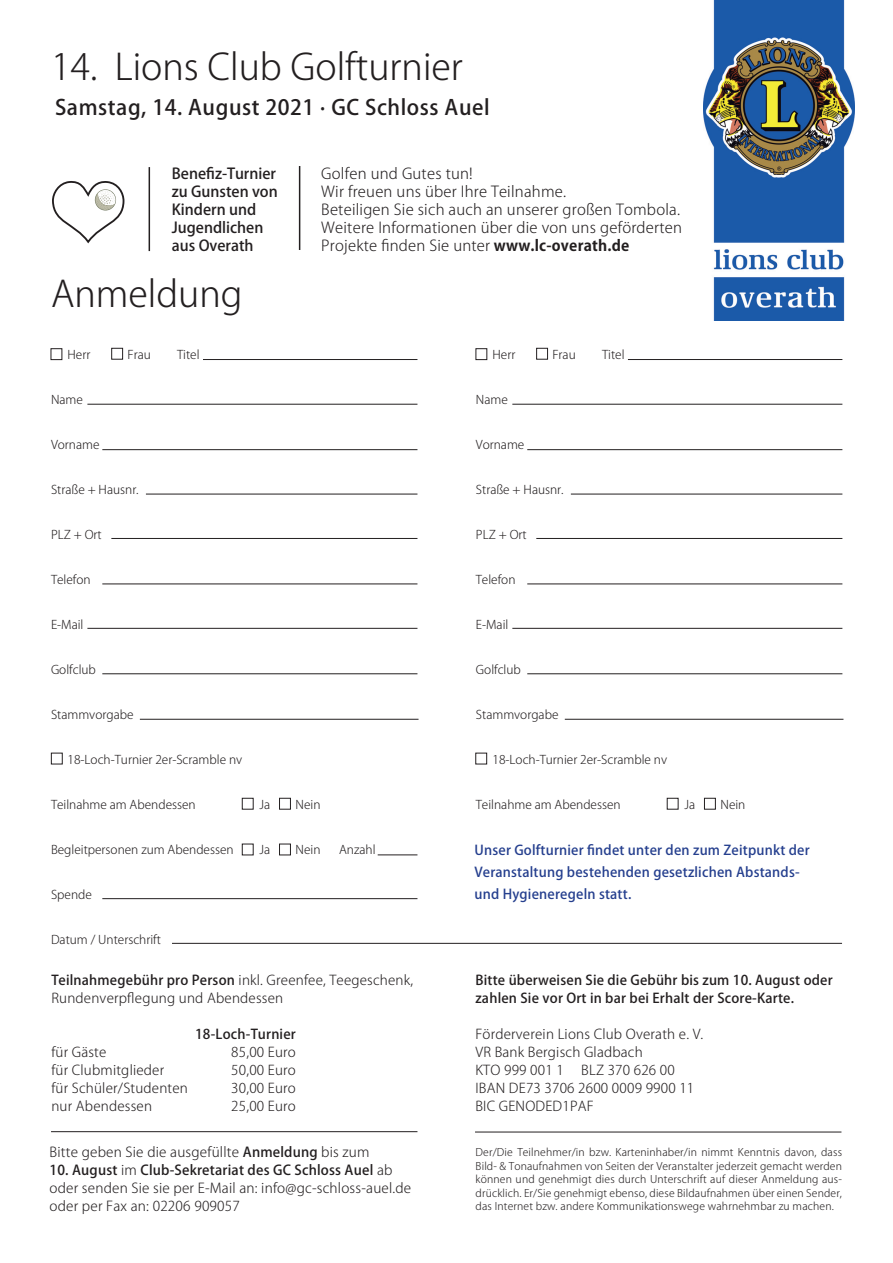
<style>
.page{position:relative;width:893px;height:1263px;background:#fff}
.page>*{position:absolute;margin:0;border:0;box-sizing:border-box;transform-origin:0 0}
.t1{font:36px "Koz Go Pro Light 90 msp RKSJ H";color:#231f20}
.t2{font:21px "Koz Go Pro Medium 90 msp RKSJ H";letter-spacing:.03em;color:#231f20}
.t3{font:15px/18px "Koz Go Pro Light 90 msp RKSJ H";letter-spacing:.015em;color:#231f20}
.t4{font:15px/18px "Koz Go Pro Medium 90 msp RKSJ H";color:#231f20}
.t5{font:13.65px/18.1px "Koz Go Pro Light 90 msp RKSJ H";letter-spacing:.015em;color:#231f20}
.t6{font:13.65px "Koz Go Pro Medium 90 msp RKSJ H";letter-spacing:.015em;color:#231f20}
.t7{font:13.5px/18px "Koz Go Pro Light 90 msp RKSJ H";letter-spacing:.015em;color:#231f20}
.t8{font:13.5px/21.8px "Koz Go Pro Medium 90 msp RKSJ H";letter-spacing:.015em;color:#253f8e}
.t9{font:13.5px/18px "Koz Go Pro Medium 90 msp RKSJ H";letter-spacing:.015em;color:#231f20}
.t10{font:12px "Koz Go Pro Light 90 msp RKSJ H";color:#231f20}
.t11{font:10.5px/13.5px "Koz Go Pro Light 90 msp RKSJ H";letter-spacing:.015em;color:#231f20;text-align:justify}
.s1{font-family:"Koz Go Pro Bold 90 msp RKSJ H"}
.s2{font-family:"Koz Go Pro Medium 90 msp RKSJ H"}
.s3{font-family:"Koz Go Pro Light 90 msp RKSJ H"}
</style>
<div class="page">
<img style="left:703px;top:0;width:151px;height:321px">
<hr style="left:149px;top:167px;width:1px;height:84px;background:#231f20">
<hr style="left:299px;top:166px;width:1px;height:84px;background:#231f20">
<svg style="left:52px;top:181px;width:72px;height:63px"></svg>
<div style="left:51px;top:348px;width:11px;height:12px;border:1px solid #231f20"></div>
<div style="left:111px;top:348px;width:12px;height:12px;border:1px solid #231f20"></div>
<div style="left:242px;top:798px;width:11px;height:12px;border:1px solid #231f20"></div>
<div style="left:51px;top:753px;width:12px;height:11px;border:1px solid #231f20"></div>
<div style="left:475px;top:753px;width:12px;height:11px;border:1px solid #231f20"></div>
<div style="left:279px;top:798px;width:12px;height:12px;border:1px solid #231f20"></div>
<div style="left:242px;top:844px;width:11px;height:11px;border:1px solid #231f20"></div>
<div style="left:279px;top:844px;width:12px;height:11px;border:1px solid #231f20"></div>
<hr style="left:203px;top:359px;width:214px;height:1px;background:#231f20">
<hr style="left:102px;top:449px;width:315px;height:1px;background:#231f20">
<hr style="left:146px;top:494px;width:271px;height:1px;background:#231f20">
<hr style="left:111px;top:538px;width:306px;height:1px;background:#231f20">
<hr style="left:102px;top:584px;width:315px;height:1px;background:#231f20">
<hr style="left:102px;top:673px;width:315px;height:1px;background:#231f20">
<hr style="left:140px;top:719px;width:278px;height:1px;background:#231f20">
<hr style="left:102px;top:898px;width:315px;height:1px;background:#231f20">
<hr style="left:172px;top:943px;width:670px;height:1px;background:#231f20">
<hr style="left:51px;top:1131px;width:366px;height:1px;background:#231f20">
<hr style="left:475px;top:1132px;width:366px;height:1px;background:#231f20">
<hr style="left:378px;top:855px;width:39px;height:1px;background:#231f20">
<hr style="left:87px;top:628px;width:330px;height:1px;background:#231f20">
<hr style="left:87px;top:404px;width:330px;height:1px;background:#231f20">
<div style="left:476px;top:348px;width:11px;height:12px;border:1px solid #231f20"></div>
<div style="left:536px;top:348px;width:12px;height:12px;border:1px solid #231f20"></div>
<div style="left:667px;top:798px;width:11px;height:12px;border:1px solid #231f20"></div>
<div style="left:704px;top:798px;width:12px;height:12px;border:1px solid #231f20"></div>
<hr style="left:628px;top:359px;width:214px;height:1px;background:#231f20">
<hr style="left:527px;top:449px;width:315px;height:1px;background:#231f20">
<hr style="left:571px;top:494px;width:271px;height:1px;background:#231f20">
<hr style="left:536px;top:538px;width:306px;height:1px;background:#231f20">
<hr style="left:527px;top:584px;width:315px;height:1px;background:#231f20">
<hr style="left:527px;top:673px;width:315px;height:1px;background:#231f20">
<hr style="left:565px;top:719px;width:278px;height:1px;background:#231f20">
<hr style="left:512px;top:628px;width:330px;height:1px;background:#231f20">
<hr style="left:512px;top:404px;width:330px;height:1px;background:#231f20">
<h1 class="t1" style="left:51px;top:53px;width:413px">14. Lions Club Golfturnier</h1>
<h2 class="t2" style="left:55px;top:99px;width:436px">Samstag, 14. August 2021 · GC Schloss Auel</h2>
<p class="t4" style="left:172px;top:167px;width:107px">Benefiz-Turnier zu Gunsten von<br>Kindern und<br>Jugendlichen aus Overath</p>
<h1 class="t1" style="left:51px;top:280px;width:193px">Anmeldung</h1>
<p class="t3" style="left:321px;top:166px;width:362px">Golfen und Gutes tun!<br>Wir freuen uns über Ihre Teilnahme.<br>Beteiligen Sie sich auch an unserer großen Tombola.<br>Weitere Informationen über die von uns geförderten Projekte finden Sie unter <span class="s1">www.lc-overath.de</span></p>
<p class="t10" style="left:68px;top:350px;width:24px">Herr</p>
<p class="t10" style="left:128px;top:350px;width:25px">Frau</p>
<p class="t10" style="left:177px;top:350px;width:24px">Titel</p>
<p class="t10" style="left:51px;top:395px;width:33px">Name</p>
<p class="t10" style="left:51px;top:440px;width:50px">Vorname</p>
<p class="t10" style="left:51px;top:485px;width:89px">Straße + Hausnr.</p>
<p class="t10" style="left:51px;top:530px;width:52px">PLZ + Ort</p>
<p class="t10" style="left:51px;top:575px;width:41px">Telefon</p>
<p class="t10" style="left:51px;top:620px;width:34px">E-Mail</p>
<p class="t10" style="left:51px;top:665px;width:46px">Golfclub</p>
<p class="t10" style="left:51px;top:710px;width:84px">Stammvorgabe</p>
<p class="t10" style="left:68px;top:755px;width:176px">18-Loch-Turnier 2er-Scramble nv</p>
<p class="t10" style="left:51px;top:800px;width:146px">Teilnahme am Abendessen</p>
<p class="t10" style="left:260px;top:800px;width:12px">Ja</p>
<p class="t10" style="left:296px;top:800px;width:26px">Nein</p>
<p class="t10" style="left:51px;top:845px;width:184px">Begleitpersonen zum Abendessen</p>
<p class="t10" style="left:260px;top:845px;width:12px">Ja</p>
<p class="t10" style="left:296px;top:845px;width:26px">Nein</p>
<p class="t10" style="left:339px;top:845px;width:38px">Anzahl</p>
<p class="t10" style="left:51px;top:890px;width:42px">Spende</p>
<p class="t10" style="left:51px;top:935px;width:111px">Datum / Unterschrift</p>
<p class="t7" style="left:51px;top:972px;width:363px"><span class="s2">Teilnahmegebühr pro Person</span> inkl. Greenfee, Teegeschenk,<br>Rundenverpflegung und Abendessen</p>
<p class="t9" style="left:195px;top:1026px;width:102px">18-Loch-Turnier</p>
<p class="t7" style="left:51px;top:1044px;width:57px">für Gäste</p>
<p class="t7" style="left:231px;top:1044px;width:66px">85,00 Euro</p>
<p class="t7" style="left:51px;top:1062px;width:114px">für Clubmitglieder</p>
<p class="t7" style="left:231px;top:1062px;width:66px">50,00 Euro</p>
<p class="t7" style="left:51px;top:1080px;width:138px">für Schüler/Studenten</p>
<p class="t7" style="left:231px;top:1080px;width:66px">30,00 Euro</p>
<p class="t7" style="left:51px;top:1098px;width:102px">nur Abendessen</p>
<p class="t7" style="left:231px;top:1098px;width:66px">25,00 Euro</p>
<p class="t5" style="left:50px;top:1144px;width:321px">Bitte geben Sie die ausgefüllte <span class="s2">Anmeldung</span> bis zum</p>
<p class="t6" style="left:50px;top:1165px;width:344px">10. August <span class="s3">im</span> Club-Sekretariat des GC Schloss Auel <span class="s3">ab</span></p>
<p class="t5" style="left:50px;top:1181px;width:363px">oder senden Sie sie per E-Mail an: info@gc-schloss-auel.de oder per Fax an: 02206 909057</p>
<p class="t10" style="left:492px;top:350px;width:24px">Herr</p>
<p class="t10" style="left:552px;top:350px;width:25px">Frau</p>
<p class="t10" style="left:602px;top:350px;width:24px">Titel</p>
<p class="t10" style="left:476px;top:395px;width:33px">Name</p>
<p class="t10" style="left:476px;top:440px;width:50px">Vorname</p>
<p class="t10" style="left:476px;top:485px;width:89px">Straße + Hausnr.</p>
<p class="t10" style="left:476px;top:530px;width:52px">PLZ + Ort</p>
<p class="t10" style="left:476px;top:575px;width:41px">Telefon</p>
<p class="t10" style="left:476px;top:620px;width:34px">E-Mail</p>
<p class="t10" style="left:476px;top:665px;width:46px">Golfclub</p>
<p class="t10" style="left:476px;top:710px;width:84px">Stammvorgabe</p>
<p class="t10" style="left:492px;top:755px;width:176px">18-Loch-Turnier 2er-Scramble nv</p>
<p class="t10" style="left:476px;top:800px;width:146px">Teilnahme am Abendessen</p>
<p class="t10" style="left:684px;top:800px;width:12px">Ja</p>
<p class="t10" style="left:720px;top:800px;width:26px">Nein</p>
<p class="t8" style="left:474px;top:841px;width:337px">Unser Golfturnier findet unter den zum Zeitpunkt der<br>Veranstaltung bestehenden gesetzlichen Abstands&shy;und Hygieneregeln statt.</p>
<p class="t9" style="left:475px;top:972px;width:359px">Bitte überweisen Sie die Gebühr bis zum 10. August oder zahlen Sie vor Ort in bar bei Erhalt der Score-Karte.</p>
<p class="t7" style="left:475px;top:1026px;width:229px">Förderverein Lions Club Overath e. V.<br>VR Bank Bergisch Gladbach<br>KTO 999 001 1</p>
<p class="t7" style="left:475px;top:1062px;width:220px;text-indent:106px">BLZ 370 626 00<br>IBAN DE73 3706 2600 0009 9900 11<br>BIC GENODED1PAF</p>
<p class="t11" style="left:476px;top:1147px;width:368px">Der/Die Teilnehmer/in bzw. Karteninhaber/in nimmt Kenntnis davon, dass Bild- &amp; Tonaufnahmen von Seiten der Veranstalter jederzeit gemacht werden können und genehmigt dies durch Unterschrift auf dieser Anmeldung aus&shy;drücklich. Er/Sie genehmigt ebenso, diese Bildaufnahmen über einen Sender, das Internet bzw. andere Kommunikationswege wahrnehmbar zu machen.</p>
</div>
